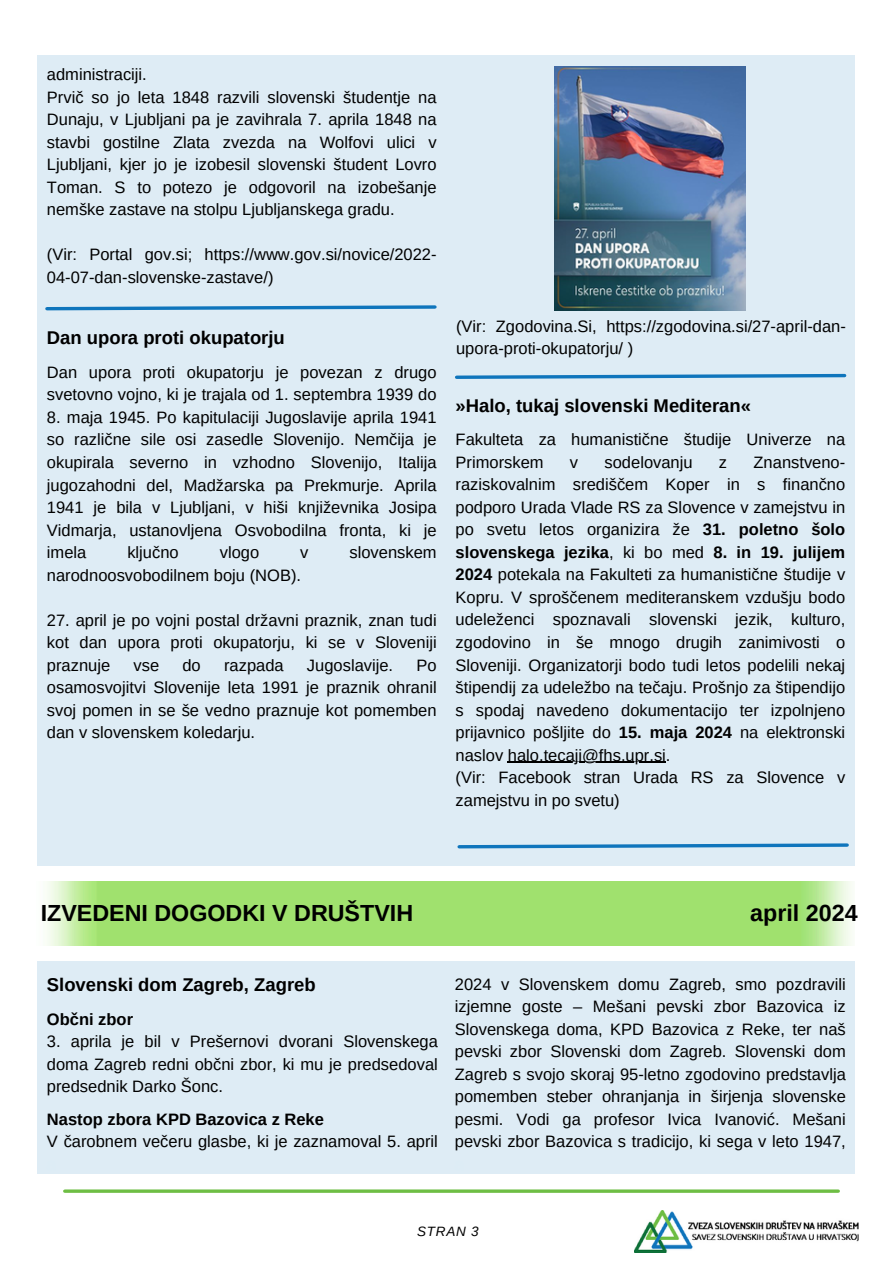
<style>
.page{position:relative;width:894px;height:1264px;background:#fff}
.page>*{position:absolute;margin:0;border:0;box-sizing:border-box;transform-origin:0 0}
.t1{font:700 23.25px "Arimo";color:#000}
.t2{font:700 18.45px "Arimo";color:#000}
.t3{font:16.5px/22.5px "Arimo";color:#000}
.t4{font:700 16.5px "Arimo";color:#000}
.t5{font:italic 13.5px "Arimo";letter-spacing:.055em;color:#000}
.s1{font-weight:700}
</style>
<div class="page">
<div style="left:37px;top:55px;width:817px;height:810px;background:#deecf5"></div>
<hr style="left:65px;top:1189px;width:773px;height:3px;background:#6ebe44">
<img style="left:634px;top:1210px;width:224px;height:42px">
<hr style="left:507px;top:761px;width:158px;height:2px;background:#000">
<svg style="left:45px;top:305px;width:392px;height:6px"></svg>
<svg style="left:455px;top:373px;width:392px;height:6px"></svg>
<div style="left:37px;top:961px;width:817px;height:213px;background:#deecf5"></div>
<img style="left:554px;top:66px;width:191px;height:244px">
<svg style="left:457px;top:843px;width:392px;height:6px"></svg>
<h1 class="t3" style="left:47px;top:63px;width:391px">administraciji.<br>Prvič so jo leta 1848 razvili slovenski študentje na Dunaju, v Ljubljani pa je zavihrala 7. aprila 1848 na stavbi gostilne Zlata zvezda na Wolfovi ulici v Ljubljani, kjer jo je izobesil slovenski študent Lovro Toman. S to potezo je odgovoril na izobešanje nemške zastave na stolpu Ljubljanskega gradu.</h1>
<h2 class="t3" style="left:47px;top:243px;width:391px">(Vir: Portal gov.si; https://www.gov.si/novice/2022-<br>04-07-dan-slovenske-zastave/)</h2>
<h2 class="t2" style="left:47px;top:327px;width:239px">Dan upora proti okupatorju</h2>
<h3 class="t3" style="left:47px;top:361px;width:391px">Dan upora proti okupatorju je povezan z drugo svetovno vojno, ki je trajala od 1. septembra 1939 do</h3>
<h3 class="t3" style="left:47px;top:406px;width:391px;text-align:justify">8. maja 1945. Po kapitulaciji Jugoslavije aprila 1941 so različne sile osi zasedle Slovenijo. Nemčija je okupirala severno in vzhodno Slovenijo, Italija jugozahodni del, Madžarska pa Prekmurje. Aprila 1941 je bila v Ljubljani, v hiši književnika Josipa Vidmarja, ustanovljena Osvobodilna fronta, ki je imela</h3>
<h3 class="t3" style="left:127px;top:541px;width:53px">ključno</h3>
<h3 class="t3" style="left:220px;top:541px;width:41px">vlogo</h3>
<h3 class="t3" style="left:300px;top:541px;width:10px">v</h3>
<h3 class="t3" style="left:349px;top:541px;width:89px">slovenskem</h3>
<h3 class="t3" style="left:47px;top:563px;width:255px">narodnoosvobodilnem boju (NOB).</h3>
<p class="t3" style="left:47px;top:608px;width:391px;text-align:justify">27. april je po vojni postal državni praznik, znan tudi kot dan upora proti okupatorju, ki se v Sloveniji praznuje</p>
<p class="t3" style="left:133px;top:653px;width:27px">vse</p>
<p class="t3" style="left:182px;top:653px;width:20px">do</p>
<p class="t3" style="left:224px;top:653px;width:61px">razpada</p>
<p class="t3" style="left:307px;top:653px;width:88px">Jugoslavije.</p>
<p class="t3" style="left:47px;top:653px;width:391px;text-align:justify;text-indent:369px">Po osamosvojitvi Slovenije leta 1991 je praznik ohranil svoj pomen in se še vedno praznuje kot pomemben dan v slovenskem koledarju.</p>
<p class="t3" style="left:456px;top:314px;width:391px">(Vir: Zgodovina.Si, https://zgodovina.si/27-april-dan&shy;upora-proti-okupatorju/ )</p>
<h3 class="t2" style="left:455px;top:395px;width:297px">»Halo, tukaj slovenski Mediteran«</h3>
<h2 class="t3" style="left:455px;top:428px;width:391px">Fakulteta za humanistične študije Univerze na<br>Primorskem</h2>
<h2 class="t3" style="left:569px;top:451px;width:10px">v</h2>
<h2 class="t3" style="left:604px;top:451px;width:90px">sodelovanju</h2>
<h2 class="t3" style="left:718px;top:451px;width:10px">z</h2>
<h2 class="t3" style="left:455px;top:451px;width:391px;text-align:justify;text-indent:298px">Znanstveno&shy;raziskovalnim središčem Koper in s finančno podporo Urada Vlade RS za Slovence v zamejstvu in po svetu letos organizira že <span class="s1">31. poletno šolo slovenskega jezika</span>, ki bo med <span class="s1">8. in 19. julijem 2024</span> potekala na Fakulteti za humanistične študije v Kopru. V sproščenem mediteranskem vzdušju bodo udeleženci spoznavali slovenski jezik, kulturo, zgodovino in še mnogo drugih zanimivosti o Sloveniji. Organizatorji bodo tudi letos podelili nekaj štipendij za udeležbo na tečaju. Prošnjo za štipendijo s spodaj navedeno dokumentacijo ter izpolnjeno prijavnico pošljite do <span class="s1">15. maja 2024</span> na elektronski naslov halo.tecaji@fhs.upr.si.</h2>
<h3 class="t3" style="left:455px;top:766px;width:391px">(Vir: Facebook stran Urada RS za Slovence v zamejstvu in po svetu)</h3>
<h3 class="t1" style="left:41px;top:899px;width:374px">IZVEDENI DOGODKI V DRUŠTVIH</h3>
<h3 class="t1" style="left:750px;top:899px;width:109px">april 2024</h3>
<h3 class="t2" style="left:47px;top:974px;width:270px">Slovenski dom Zagreb, Zagreb</h3>
<h3 class="t4" style="left:47px;top:1009px;width:88px">Občni zbor</h3>
<h3 class="t3" style="left:47px;top:1030px;width:392px;text-align:justify">3. aprila je bil v Prešernovi dvorani Slovenskega doma Zagreb redni občni zbor, ki mu je predsedoval predsednik Darko Šonc.</h3>
<p class="t3" style="left:47px;top:1107px;width:392px"><span class="s1">Nastop zbora KPD Bazovica z Reke<br></span>V čarobnem večeru glasbe, ki je zaznamoval 5. april</p>
<p class="t3" style="left:455px;top:972px;width:392px;text-align:justify">2024 v Slovenskem domu Zagreb, smo pozdravili izjemne goste – Mešani pevski zbor Bazovica iz Slovenskega doma, KPD Bazovica z Reke, ter naš pevski zbor Slovenski dom Zagreb. Slovenski dom Zagreb s svojo skoraj 95-letno zgodovino predstavlja pomemben steber ohranjanja in širjenja slovenske pesmi. Vodi ga profesor Ivica Ivanović. Mešani pevski zbor Bazovica s tradicijo, ki sega v leto 1947,</p>
<h3 class="t5" style="left:417px;top:1223px;width:63px">STRAN 3</h3>
</div>
